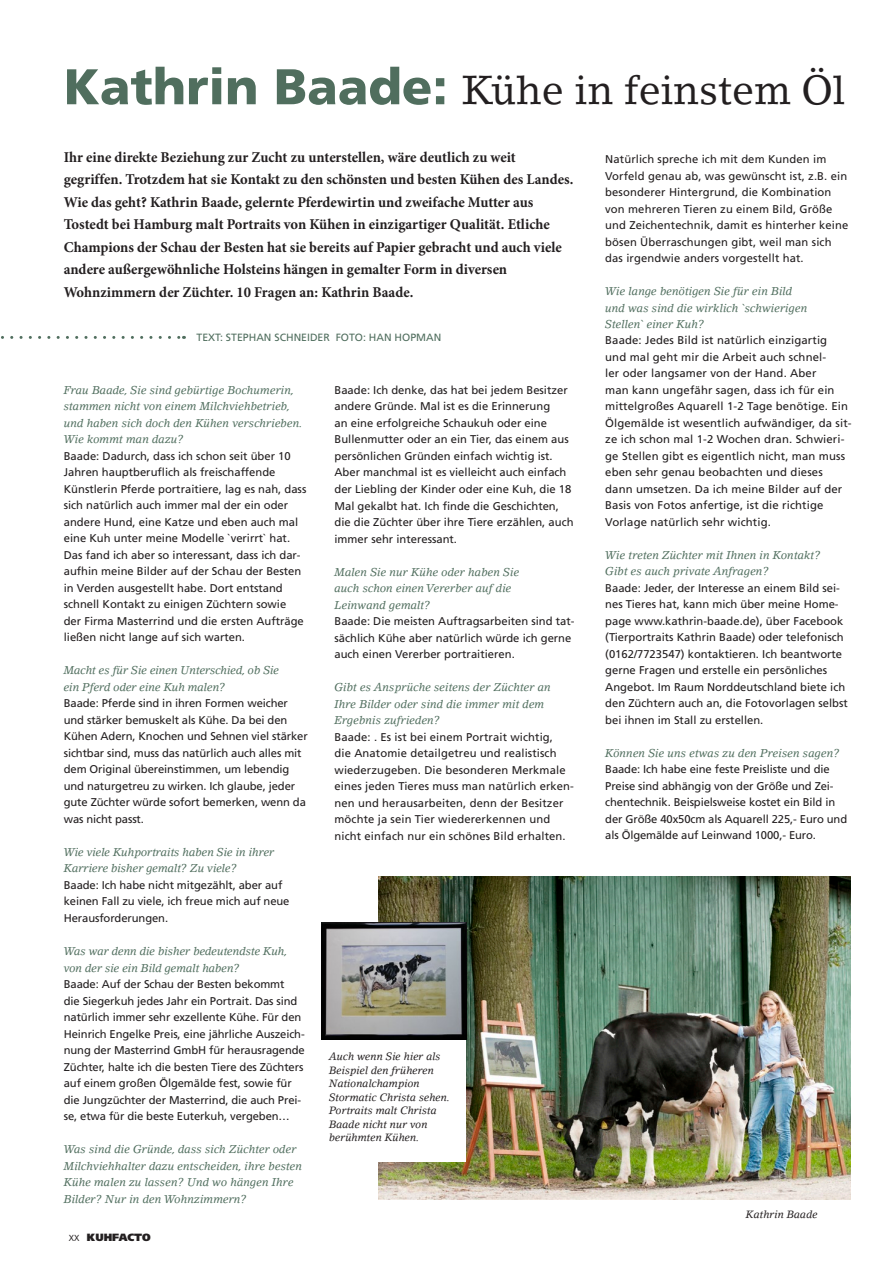
<style>
.page{position:relative;width:893px;height:1263px;background:#fff}
.page>*{position:absolute;margin:0;border:0;box-sizing:border-box;transform-origin:0 0}
.t1{font:40.05px "Lino Letter Std";color:#231f20}
.t2{font:700 15px/22.5px "Minion Pro";color:#231f20}
.t3{font:11.25px/16.5px "Frutiger LT Std";color:#231f20}
.t4{font:italic 11.25px/16.5px "Lino Letter Std";color:#506e5e}
.t5{font:italic 10.5px/13.5px "Lino Letter Std";color:#231f20}
.t6{font:10.5px "Frutiger LT Std";color:#506e5e}
.t7{font:900 10.5px "Frutiger LT Std";color:#231f20}
.s1{font-family:"Frutiger LT Std";font-weight:900;font-size:50.1px;color:#506e5e}
.s2{font-weight:300;font-size:12px}
</style>
<div class="page">
<img style="left:378px;top:877px;width:472px;height:322px">
<svg style="left:1px;top:336px;width:183px;height:3px"></svg>
<div style="left:322px;top:970px;width:144px;height:191px;background:#fff"></div>
<img style="left:322px;top:922px;width:144px;height:118px">
<h1 class="t1" style="left:64px;top:66px;width:783px"><span class="s1">Kathrin Baade:</span> Kühe in feinstem Öl</h1>
<p class="t2" style="left:64px;top:146px;width:511px">Ihr eine direkte Beziehung zur Zucht zu unterstellen, wäre deutlich zu weit gegriffen. Trotzdem hat sie Kontakt zu den schönsten und besten Kühen des Landes.<br>Wie das geht? Kathrin Baade, gelernte Pferdewirtin und zweifache Mutter aus Tostedt bei Hamburg malt Portraits von Kühen in einzigartiger Qualität. Etliche Champions der Schau der Besten hat sie bereits auf Papier gebracht und auch viele andere außergewöhnliche Holsteins hängen in gemalter Form in diversen Wohnzimmern der Züchter. 10 Fragen an: Kathrin Baade.</p>
<p class="t6" style="left:197px;top:331px;width:246px">TEXT: STEPHAN SCHNEIDER FOTO: HAN HOPMAN</p>
<p class="t4" style="left:64px;top:382px;width:240px">Frau Baade, Sie sind gebürtige Bochumerin, stammen nicht von einem Milchviehbetrieb, und haben sich doch den Kühen verschrieben.<br>Wie kommt man dazu?</p>
<p class="t3" style="left:64px;top:448px;width:244px">Baade: Dadurch, dass ich schon seit über 10<br>Jahren hauptberuflich als freischaffende Künstlerin Pferde portraitiere, lag es nah, dass sich natürlich auch immer mal der ein oder andere Hund, eine Katze und eben auch mal eine Kuh unter meine Modelle `verirrt` hat.<br>Das fand ich aber so interessant, dass ich dar&shy;aufhin meine Bilder auf der Schau der Besten in Verden ausgestellt habe. Dort entstand schnell Kontakt zu einigen Züchtern sowie der Firma Masterrind und die ersten Aufträge ließen nicht lange auf sich warten.</p>
<p class="t4" style="left:64px;top:662px;width:217px">Macht es für Sie einen Unterschied, ob Sie ein Pferd oder eine Kuh malen?</p>
<p class="t3" style="left:64px;top:695px;width:245px">Baade: Pferde sind in ihren Formen weicher und stärker bemuskelt als Kühe. Da bei den Kühen Adern, Knochen und Sehnen viel stärker sichtbar sind, muss das natürlich auch alles mit dem Original übereinstimmen, um lebendig und naturgetreu zu wirken. Ich glaube, jeder gute Züchter würde sofort bemerken, wenn da was nicht passt.</p>
<p class="t4" style="left:64px;top:844px;width:212px">Wie viele Kuhportraits haben Sie in ihrer<br>Karriere bisher gemalt? Zu viele?</p>
<p class="t3" style="left:64px;top:877px;width:227px">Baade: Ich habe nicht mitgezählt, aber auf keinen Fall zu viele, ich freue mich auf neue<br>Herausforderungen.</p>
<p class="t4" style="left:64px;top:943px;width:225px">Was war denn die bisher bedeutendste Kuh, von der sie ein Bild gemalt haben?</p>
<p class="t3" style="left:64px;top:976px;width:243px">Baade: Auf der Schau der Besten bekommt<br>die Siegerkuh jedes Jahr ein Portrait. Das sind natürlich immer sehr exzellente Kühe. Für den Heinrich Engelke Preis, eine jährliche Auszeich&shy;nung der Masterrind GmbH für herausragende Züchter, halte ich die besten Tiere des Züchters auf einem großen Ölgemälde fest, sowie für die Jungzüchter der Masterrind, die auch Prei&shy;se, etwa für die beste Euterkuh, vergeben…</p>
<p class="t4" style="left:64px;top:1141px;width:240px">Was sind die Gründe, dass sich Züchter oder Milchviehhalter dazu entscheiden, ihre besten Kühe malen zu lassen? Und wo hängen Ihre Bilder? Nur in den Wohnzimmern?</p>
<p class="t7" style="left:69px;top:1231px;width:84px"><span class="s2">xx</span> KUHFACTO</p>
<p class="t3" style="left:334px;top:382px;width:241px">Baade: Ich denke, das hat bei jedem Besitzer andere Gründe. Mal ist es die Erinnerung<br>an eine erfolgreiche Schaukuh oder eine Bullenmutter oder an ein Tier, das einem aus persönlichen Gründen einfach wichtig ist.<br>Aber manchmal ist es vielleicht auch einfach der Liebling der Kinder oder eine Kuh, die 18<br>Mal gekalbt hat. Ich finde die Geschichten, die die Züchter über ihre Tiere erzählen, auch immer sehr interessant.</p>
<p class="t4" style="left:334px;top:563px;width:186px">Malen Sie nur Kühe oder haben Sie auch schon einen Vererber auf die<br>Leinwand gemalt?</p>
<p class="t3" style="left:334px;top:613px;width:242px">Baade: Die meisten Auftragsarbeiten sind tat&shy;sächlich Kühe aber natürlich würde ich gerne auch einen Vererber portraitieren.</p>
<p class="t4" style="left:334px;top:679px;width:218px">Gibt es Ansprüche seitens der Züchter an<br>Ihre Bilder oder sind die immer mit dem<br>Ergebnis zufrieden?</p>
<p class="t3" style="left:334px;top:728px;width:241px">Baade: . Es ist bei einem Portrait wichtig,<br>die Anatomie detailgetreu und realistisch wiederzugeben. Die besonderen Merkmale eines jeden Tieres muss man natürlich erken&shy;nen und herausarbeiten, denn der Besitzer möchte ja sein Tier wiedererkennen und nicht einfach nur ein schönes Bild erhalten.</p>
<p class="t5" style="left:329px;top:1050px;width:122px">Auch wenn Sie hier als<br>Beispiel den früheren<br>Nationalchampion<br>Stormatic Christa sehen.<br>Portraits malt Christa<br>Baade nicht nur von berühmten Kühen.</p>
<p class="t3" style="left:605px;top:151px;width:245px">Natürlich spreche ich mit dem Kunden im Vorfeld genau ab, was gewünscht ist, z.B. ein besonderer Hintergrund, die Kombination von mehreren Tieren zu einem Bild, Größe und Zeichentechnik, damit es hinterher keine bösen Überraschungen gibt, weil man sich das irgendwie anders vorgestellt hat.</p>
<p class="t4" style="left:605px;top:283px;width:204px">Wie lange benötigen Sie für ein Bild und was sind die wirklich `schwierigen<br>Stellen` einer Kuh?</p>
<p class="t3" style="left:605px;top:332px;width:248px">Baade: Jedes Bild ist natürlich einzigartig<br>und mal geht mir die Arbeit auch schnel-<br>ler oder langsamer von der Hand. Aber<br>man kann ungefähr sagen, dass ich für ein mittelgroßes Aquarell 1-2 Tage benötige. Ein Ölgemälde ist wesentlich aufwändiger, da sit&shy;ze ich schon mal 1-2 Wochen dran. Schwieri&shy;ge Stellen gibt es eigentlich nicht, man muss eben sehr genau beobachten und dieses dann umsetzen. Da ich meine Bilder auf der Basis von Fotos anfertige, ist die richtige Vorlage natürlich sehr wichtig.</p>
<p class="t4" style="left:605px;top:547px;width:217px">Wie treten Züchter mit Ihnen in Kontakt?<br>Gibt es auch private Anfragen?</p>
<p class="t3" style="left:605px;top:580px;width:244px">Baade: Jeder, der Interesse an einem Bild sei&shy;nes Tieres hat, kann mich über meine Home&shy;page www.kathrin-baade.de), über Facebook (Tierportraits Kathrin Baade) oder telefonisch (0162/7723547) kontaktieren. Ich beantworte gerne Fragen und erstelle ein persönliches Angebot. Im Raum Norddeutschland biete ich den Züchtern auch an, die Fotovorlagen selbst bei ihnen im Stall zu erstellen.</p>
<p class="t4" style="left:605px;top:745px;width:236px">Können Sie uns etwas zu den Preisen sagen?</p>
<p class="t3" style="left:605px;top:761px;width:243px">Baade: Ich habe eine feste Preisliste und die Preise sind abhängig von der Größe und Zei&shy;chentechnik. Beispielsweise kostet ein Bild in der Größe 40x50cm als Aquarell 225,- Euro und als Ölgemälde auf Leinwand 1000,- Euro.</p>
<p class="t5" style="left:746px;top:1207px;width:73px">Kathrin Baade</p>
</div>
